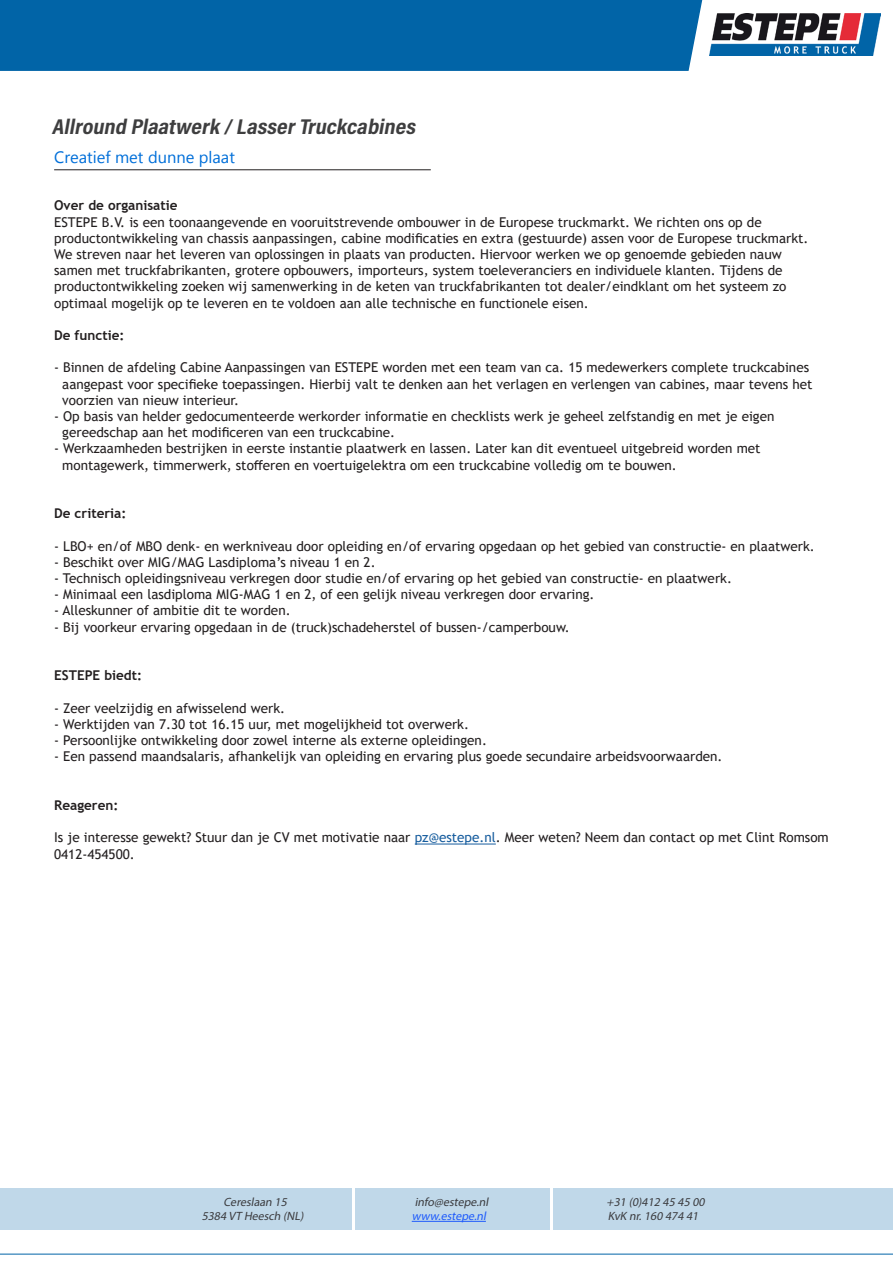
<style>
.page{position:relative;width:893px;height:1263px;background:#fff}
.page>*{position:absolute;margin:0;border:0;box-sizing:border-box;transform-origin:0 0}
.t1{font:italic 700 21.6px "Acumin Pro Cond";color:#3e3e3f;scale:1.11 1}
.t2{font:16.5px "Gadugi";color:#006fd9}
.t3{font:13.5px/16.2px "Trebuchet MS";color:#231f20}
.t4{font:700 13.5px "Trebuchet MS";color:#231f20}
.t5{font:italic 12px/14.4px "Myriad Pro";color:#231f20;text-align:center}
.t6{font:italic 12px "Myriad Pro";color:#0043ff}
.s1{font-weight:700}
.s2{color:#175d9e}
</style>
<div class="page">
<img style="left:713px;top:14px;width:168px;height:42px">
<hr style="left:0;top:1254px;width:893px;height:1px;background:#0164a7">
<div style="left:0;top:0;width:713px;height:71px;background:#0164a7"></div>
<hr style="left:54px;top:170px;width:377px;height:1px;background:#231f20">
<hr style="left:415px;top:844px;width:81px;height:1px;background:#175d9e">
<div style="left:0;top:1188px;width:893px;height:42px;background:#c0d8e9"></div>
<hr style="left:352px;top:1104px;width:3px;height:140px;background:#fff">
<hr style="left:550px;top:1115px;width:2px;height:130px;background:#fff">
<hr style="left:412px;top:1221px;width:74px;height:1px;background:#0043ff">
<p class="t1" style="left:52px;top:112px;width:333px">Allround Plaatwerk /LasserTruckcabines</p>
<p class="t2" style="left:54px;top:147px;width:182px">Creatief met dunne plaat</p>
<p class="t3" style="left:54px;top:197px;width:756px"><span class="s1">Over de organisatie<br></span>ESTEPE B.V. is een toonaangevende en vooruitstrevende ombouwer in de Europese truckmarkt. We richten ons op de productontwikkeling van chassis aanpassingen, cabine modificaties en extra (gestuurde) assen voor de Europese truckmarkt.<br>We streven naar het leveren van oplossingen in plaats van producten. Hiervoor werken we op genoemde gebieden nauw samen met truckfabrikanten, grotere opbouwers, importeurs, system toeleveranciers en individuele klanten. Tijdens de productontwikkeling zoeken wij samenwerking in de keten van truckfabrikanten tot dealer/eindklant om het systeem zo optimaal mogelijk op te leveren en te voldoen aan alle technische en functionele eisen.</p>
<p class="t4" style="left:54px;top:327px;width:72px">De functie:</p>
<p class="t3" style="left:62px;top:359px;width:752px;text-indent:-8px">- Binnen de afdeling Cabine Aanpassingen van ESTEPE worden met een team van ca. 15 medewerkers complete truckcabines aangepast voor specifieke toepassingen. Hierbij valt te denken aan het verlagen en verlengen van cabines, maar tevens het voorzien van nieuw interieur.</p>
<p class="t3" style="left:62px;top:408px;width:714px;text-indent:-8px">- Op basis van helder gedocumenteerde werkorder informatie en checklists werk je geheel zelfstandig en met je eigen gereedschap aan het modificeren van een truckcabine.</p>
<p class="t3" style="left:62px;top:440px;width:700px;text-indent:-8px">- Werkzaamheden bestrijken in eerste instantie plaatwerk en lassen. Later kan dit eventueel uitgebreid worden met montagewerk, timmerwerk, stofferen en voertuigelektra om een truckcabine volledig om te bouwen.</p>
<p class="t4" style="left:54px;top:505px;width:74px">De criteria:</p>
<p class="t3" style="left:54px;top:538px;width:762px">- LBO+ en/of MBO denk- en werkniveau door opleiding en/of ervaring opgedaan op het gebied van constructie- en plaatwerk.</p>
<p class="t3" style="left:54px;top:554px;width:323px">- Beschikt over MIG/MAG Lasdiploma’s niveau 1 en 2.</p>
<p class="t3" style="left:54px;top:570px;width:679px">- Technisch opleidingsniveau verkregen door studie en/of ervaring op het gebied van constructie- en plaatwerk.</p>
<p class="t3" style="left:54px;top:586px;width:542px">- Minimaal een lasdiploma MIG-MAG 1 en 2, of een gelijk niveau verkregen door ervaring.</p>
<p class="t3" style="left:54px;top:602px;width:238px">- Alleskunner of ambitie dit te worden.</p>
<p class="t3" style="left:54px;top:619px;width:517px">- Bij voorkeur ervaring opgedaan in de (truck)schadeherstel of bussen-/camperbouw.</p>
<p class="t4" style="left:54px;top:667px;width:89px">ESTEPE biedt:</p>
<p class="t3" style="left:54px;top:700px;width:232px">- Zeer veelzijdig en afwisselend werk.</p>
<p class="t3" style="left:54px;top:716px;width:416px">- Werktijden van 7.30 tot 16.15 uur, met mogelijkheid tot overwerk.</p>
<p class="t3" style="left:54px;top:732px;width:434px">- Persoonlijke ontwikkeling door zowel interne als externe opleidingen.</p>
<p class="t3" style="left:54px;top:748px;width:670px">- Een passend maandsalaris, afhankelijk van opleiding en ervaring plus goede secundaire arbeidsvoorwaarden.</p>
<p class="t4" style="left:54px;top:797px;width:66px">Reageren:</p>
<p class="t3" style="left:54px;top:829px;width:776px">Is je interesse gewekt? Stuur dan je CV met motivatie naar <span class="s2">pz@estepe.nl</span>. Meer weten? Neem dan contact op met Clint Romsom<br>0412-454500.</p>
<p class="t5" style="left:202px;top:1194px;width:106px">Cereslaan 15<br>5384 VT Heesch (NL)</p>
<p class="t5" style="left:415px;top:1194px;width:78px">info@estepe.nl</p>
<p class="t6" style="left:412px;top:1209px;width:78px">www.estepe.nl</p>
<p class="t5" style="left:607px;top:1194px;width:102px;text-align:left">+31 (0)412 45 45 00<br>KvK nr.160 474 41</p>
</div>
